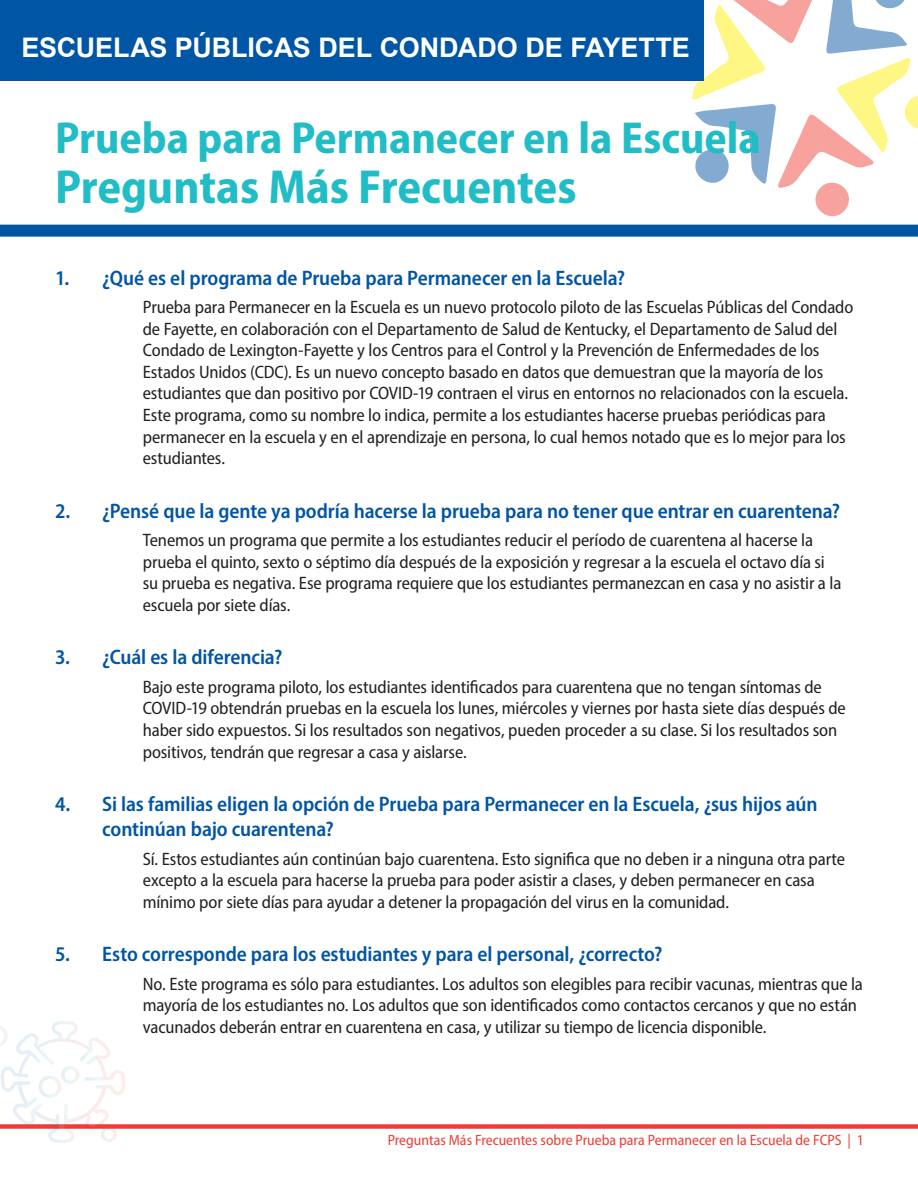
<style>
.page{position:relative;width:918px;height:1188px;background:#fff}
.page>*{position:absolute;margin:0;border:0;box-sizing:border-box;transform-origin:0 0}
.Headings{font:700 semi-condensed 48px "Myriad Pro";color:#21bdc7}
.Headings-2{font:700 semi-condensed 45px "Myriad Pro";color:#21bdc7}
.t1{font:700 27px "Arial";letter-spacing:-.005em;color:#fff}
.t2{font:600 semi-condensed 21px/25.2px "Myriad Pro";letter-spacing:-.005em;color:#0155a5}
.t3{font:semi-condensed 18px/21.6px "Myriad Pro";letter-spacing:-.005em;color:#231f20}
.t4{font:semi-condensed 15px "Myriad Pro";color:#ee3e34}
</style>
<div class="page">
<div style="left:0;top:1124px;width:918px;height:5px;background:#ee3e34"></div>
<svg style="left:0;top:1021px;width:125px;height:122px"></svg>
<div style="left:0;top:225px;width:918px;height:12px;background:#0155a5"></div>
<svg style="left:663px;top:0;width:255px;height:237px"></svg>
<div style="left:0;top:0;width:704px;height:81px;background:#0155a5"></div>
<h3 class="t1" style="left:22px;top:29px;width:670px">ESCUELAS PÚBLICAS DEL CONDADO DE FAYETTE</h3>
<p class="Headings-2" style="left:55px;top:109px;width:707px">Prueba para Permanecer en la Escuela</p>
<p class="Headings" style="left:55px;top:156px;width:523px">Preguntas Más Frecuentes</p>
<p class="t2" style="left:55px;top:265px;width:572px">1. ¿Qué es el programa de Prueba para Permanecer en la Escuela?</p>
<p class="t3" style="left:143px;top:296px;width:712px">Prueba para Permanecer en la Escuela es un nuevo protocolo piloto de las Escuelas Públicas del Condado de Fayette, en colaboración con el Departamento de Salud de Kentucky, el Departamento de Salud del Condado de Lexington-Fayette y los Centros para el Control y la Prevención de Enfermedades de los Estados Unidos (CDC). Es un nuevo concepto basado en datos que demuestran que la mayoría de los estudiantes que dan positivo por COVID-19 contraen el virus en entornos no relacionados con la escuela.<br>Este programa, como su nombre lo indica, permite a los estudiantes hacerse pruebas periódicas para permanecer en la escuela y en el aprendizaje en persona, lo cual hemos notado que es lo mejor para los estudiantes.</p>
<p class="t2" style="left:55px;top:498px;width:787px">2. ¿Pensé que la gente ya podría hacerse la prueba para no tener que entrar en cuarentena?</p>
<p class="t3" style="left:143px;top:529px;width:700px">Tenemos un programa que permite a los estudiantes reducir el período de cuarentena al hacerse la prueba el quinto, sexto o séptimo día después de la exposición y regresar a la escuela el octavo día si su prueba es negativa. Ese programa requiere que los estudiantes permanezcan en casa y no asistir a la escuela por siete días.</p>
<p class="t2" style="left:55px;top:644px;width:229px">3. ¿Cuál es la diferencia?</p>
<p class="t3" style="left:143px;top:676px;width:705px">Bajo este programa piloto, los estudiantes identificados para cuarentena que no tengan síntomas de COVID-19 obtendrán pruebas en la escuela los lunes, miércoles y viernes por hasta siete días después de haber sido expuestos. Si los resultados son negativos, pueden proceder a su clase. Si los resultados son positivos, tendrán que regresar a casa y aislarse.</p>
<p class="t2" style="left:102px;top:791px;width:717px;text-indent:-47px">4. Si las familias eligen la opción de Prueba para Permanecer en la Escuela, ¿sus hijos aún continúan bajo cuarentena?</p>
<p class="t3" style="left:143px;top:848px;width:704px">Sí. Estos estudiantes aún continúan bajo cuarentena. Esto significa que no deben ir a ninguna otra parte excepto a la escuela para hacerse la prueba para poder asistir a clases, y deben permanecer en casa mínimo por siete días para ayudar a detener la propagación del virus en la comunidad.</p>
<p class="t2" style="left:55px;top:941px;width:609px">5. Esto corresponde para los estudiantes y para el personal, ¿correcto?</p>
<p class="t3" style="left:143px;top:973px;width:722px">No. Este programa es sólo para estudiantes. Los adultos son elegibles para recibir vacunas, mientras que la mayoría de los estudiantes no. Los adultos que son identificados como contactos cercanos y que no están vacunados deberán entrar en cuarentena en casa, y utilizar su tiempo de licencia disponible.</p>
<p class="t4" style="left:388px;top:1131px;width:478px">Preguntas Más Frecuentes sobre Prueba para Permanecer en la Escuela de FCPS | 1</p>
</div>
